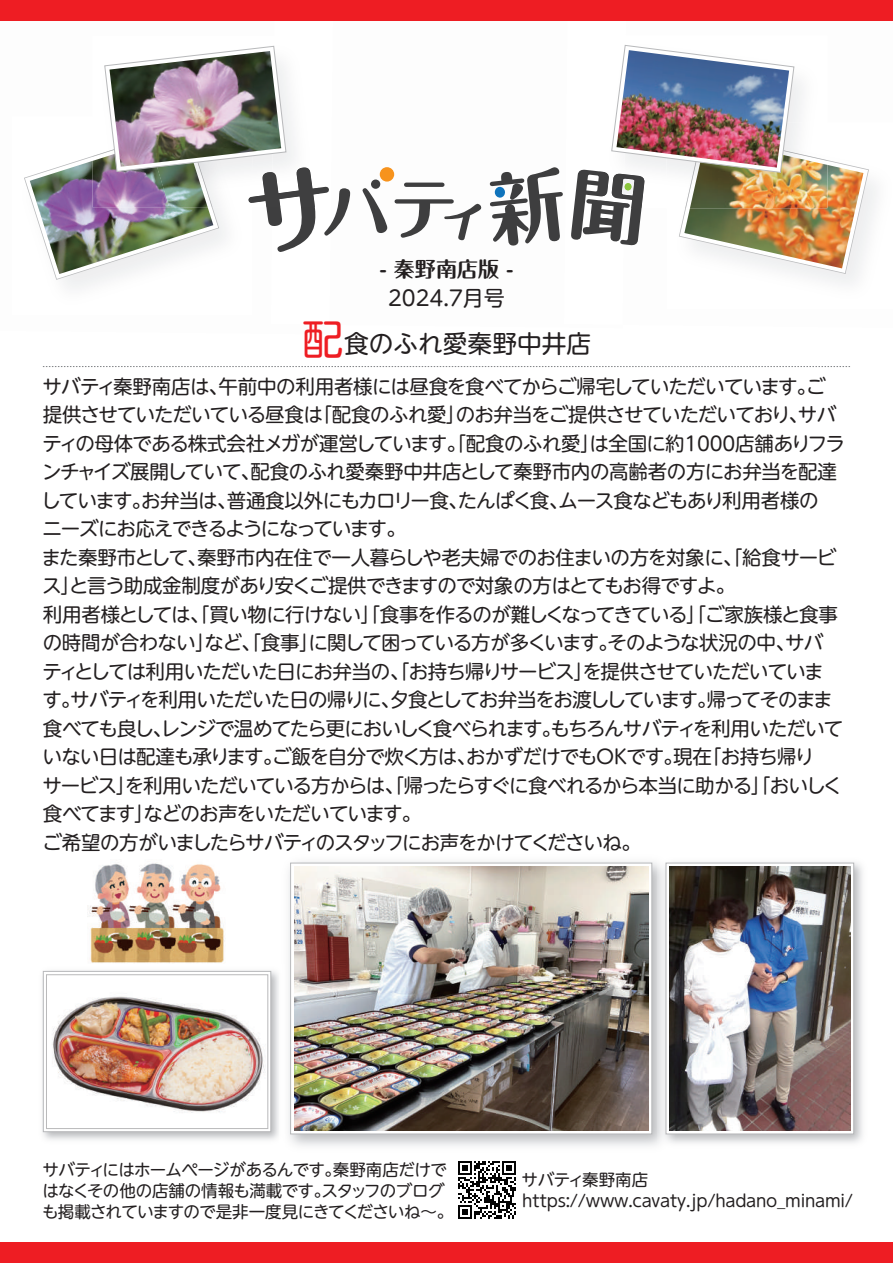
<style>
.page{position:relative;width:893px;height:1263px;background:#fff}
.page>*{position:absolute;margin:0;border:0;box-sizing:border-box;transform-origin:0 0}
.t1{font:24.75px "UD Shin M Go Pr 6 N";color:#231f20}
.t2{font:21px "UD Shin M Go Pr 6 N";color:#231f20}
.t3{font:700 21px "P Maru Fo Pro N";color:#231f20}
.t4{font:19.5px/28.5px "UD Shin M Go Pr 6 N";letter-spacing:-.045em;color:#231f20}
.t5{font:16.5px/21px "UD Shin M Go Pr 6 N";letter-spacing:-.025em;color:#231f20}
.s1{font-size:41.25px;color:#ee1d23}
</style>
<div class="page">
<svg style="left:395px;top:183px;width:87px;height:58px"></svg>
<div style="left:380px;top:167px;width:14px;height:15px;background:#f7931d;border-radius:50%"></div>
<svg style="left:490px;top:167px;width:73px;height:79px"></svg>
<div style="left:494px;top:187px;width:11px;height:11px;background:#1074bc;border-radius:50%"></div>
<div style="left:0;top:0;width:893px;height:20px;background:#ee1d23"></div>
<div style="left:0;top:1242px;width:893px;height:21px;background:#ee1d23"></div>
<svg style="left:24px;top:45px;width:363px;height:235px"></svg>
<img style="left:109px;top:51px;width:172px;height:116px">
<img style="left:571px;top:45px;width:298px;height:229px">
<img style="left:616px;top:50px;width:173px;height:118px">
<img style="left:42px;top:970px;width:237px;height:170px">
<div style="left:43px;top:971px;width:228px;height:161px;background:#fff;border:1px solid #b8b9bb"></div>
<img style="left:52px;top:996px;width:213px;height:117px">
<div style="left:46px;top:974px;width:222px;height:155px;border:1px solid #b9b9ba"></div>
<img style="left:288px;top:861px;width:370px;height:285px">
<svg style="left:290px;top:863px;width:362px;height:271px"></svg>
<img style="left:294px;top:867px;width:354px;height:263px">
<img style="left:658px;top:862px;width:205px;height:281px">
<svg style="left:666px;top:863px;width:188px;height:271px"></svg>
<img style="left:670px;top:867px;width:180px;height:263px">
<img style="left:87px;top:863px;width:138px;height:100px">
<img style="left:458px;top:1161px;width:58px;height:58px">
<svg style="left:43px;top:366px;width:807px;height:1px"></svg>
<p class="t3" style="left:380px;top:252px;width:135px">- 秦野南店版 -</p>
<p class="t2" style="left:388px;top:280px;width:118px">2024.7月号</p>
<p class="t1" style="left:302px;top:323px;width:291px"><span class="s1">配</span>食のふれ愛秦野中井店</p>
<p class="t4" style="left:41px;top:371px;width:805px">サバティ秦野南店は、午前中の利用者様には昼食を食べてからご帰宅していただいています。ご提供させていただいている昼食は「配食のふれ愛」のお弁当をご提供させていただいており、サバティの母体である株式会社メガが運営しています。「配食のふれ愛」は全国に約1000店舗ありフランチャイズ展開していて、配食のふれ愛秦野中井店として秦野市内の高齢者の方にお弁当を配達しています。お弁当は、普通食以外にもカロリー食、たんぱく食、ムース食などもあり利用者様の<br>ニーズにお応えできるようになっています。<br>また秦野市として、秦野市内在住で一人暮らしや老夫婦でのお住まいの方を対象に、「給食サービス」と言う助成金制度があり安くご提供できますので対象の方はとてもお得ですよ。<br>利用者様としては、「買い物に行けない」「食事を作るのが難しくなってきている」「ご家族様と食事の時間が合わない」など、「食事」に関して困っている方が多くいます。そのような状況の中、サバティとしては利用いただいた日にお弁当の、「お持ち帰りサービス」を提供させていただいています。サバティを利用いただいた日の帰りに、夕食としてお弁当をお渡ししています。帰ってそのまま食べても良し、レンジで温めてたら更においしく食べられます。もちろんサバティを利用いただいていない日は配達も承ります。ご飯を自分で炊く方は、おかずだけでもOKです。現在「お持ち帰り<br>サービス」を利用いただいている方からは、「帰ったらすぐに食べれるから本当に助かる」「おいしく食べてます」などのお声をいただいています。<br>ご希望の方がいましたらサバティのスタッフにお声をかけてくださいね。</p>
<p class="t5" style="left:42px;top:1158px;width:413px">サバティにはホームページがあるんです。秦野南店だけではなくその他の店舗の情報も満載です。スタッフのブログも掲載されていますので是非一度見にきてくださいね～。</p>
<p class="t5" style="left:522px;top:1168px;width:333px">サバティ秦野南店https://www.cavaty.jp/hadano_minami/</p>
</div>
